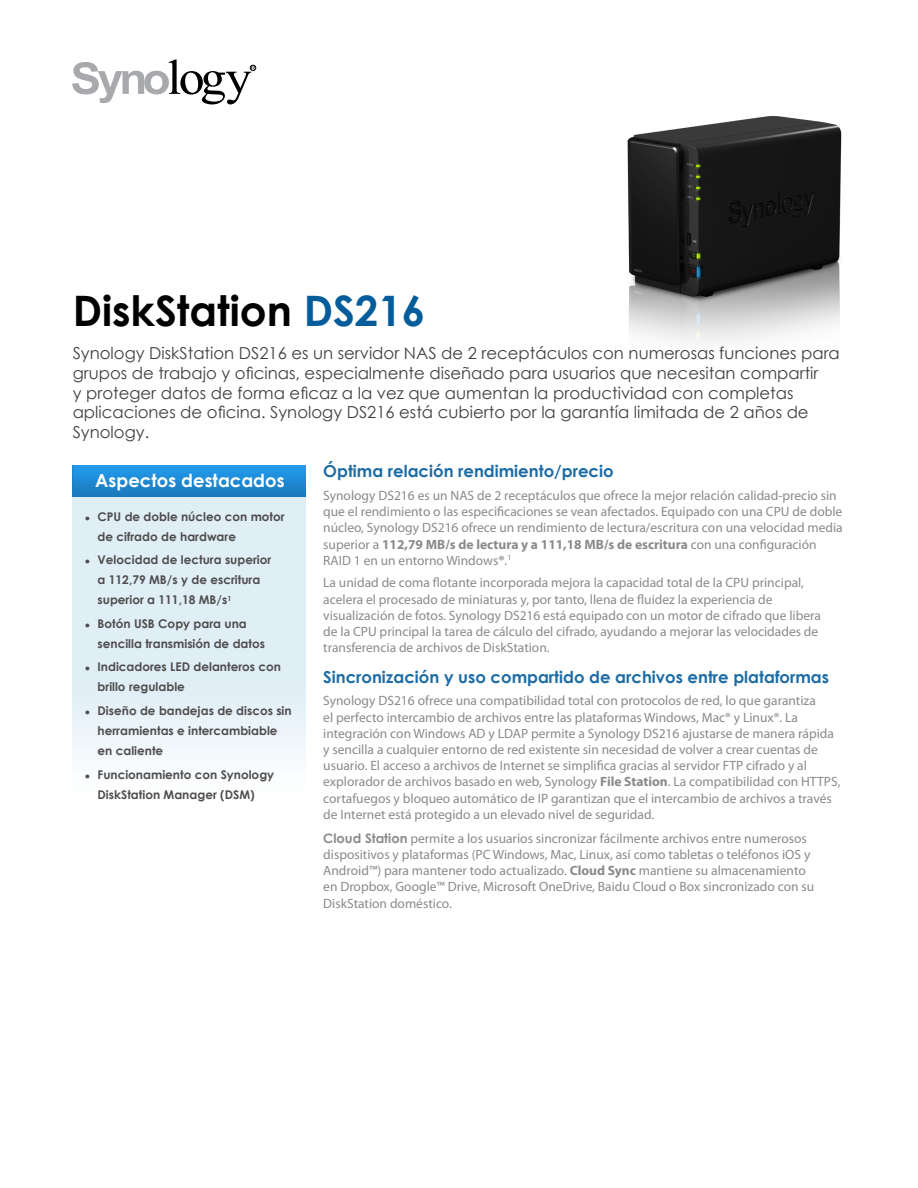
<style>
.page{position:relative;width:918px;height:1188px;background:#fff}
.page>*{position:absolute;margin:0;border:0;box-sizing:border-box;transform-origin:0 0}
.t1{font:700 42px "Century Gothic";color:#000}
.t2{font:700 18px "Century Gothic";color:#fff}
.t3{font:16.5px/19.8px "Century Gothic";color:#404042}
.t4{font:700 16.5px "Century Gothic";color:#1d6ca5}
.t5{font:13.5px/16.2px "Myriad Pro";color:#8a8a8d}
.t6{font:700 12px/20.2px "Century Gothic";color:#4f4d4e}
.s1{color:#045c9b}
.s2{font-family:"Arial";font-size:9px}
.s3{font-weight:700}
.s4{font-family:"Century Gothic";font-weight:700;font-size:13.05px}
</style>
<div class="page">
<img style="left:627px;top:116px;width:215px;height:226px">
<img style="left:72px;top:496px;width:234px;height:261px">
<svg style="left:72px;top:465px;width:234px;height:31px;background:#1e8ad4"></svg>
<svg style="left:72px;top:59px;width:184px;height:45px"></svg>
<h1 class="t1" style="left:73px;top:279px;width:354px">DiskStation <span class="s1">DS216</span></h1>
<p class="t3" style="left:73px;top:343px;width:769px">Synology DiskStation DS216 es un servidor NAS de 2 receptáculos con numerosas funciones para grupos de trabajo y oficinas, especialmente diseñado para usuarios que necesitan compartir<br>y proteger datos de forma eficaz a la vez que aumentan la productividad con completas aplicaciones de oficina. Synology DS216 está cubierto por la garantía limitada de 2 años de Synology.</p>
<h2 class="t2" style="left:95px;top:467px;width:191px">Aspectos destacados</h2>
<p class="t6" style="left:98px;top:505px;width:189px;text-indent:-13px"><span class="s2">●</span> CPU de doble núcleo con motor de cifrado de hardware</p>
<p class="t6" style="left:98px;top:549px;width:175px;text-indent:-13px"><span class="s2">●</span> Velocidad de lectura superior a 112,79 MB/s y de escritura superior a 111,18 MB/s<sup>1</sup></p>
<p class="t6" style="left:98px;top:613px;width:169px;text-indent:-13px"><span class="s2">●</span> Botón USB Copy para una sencilla transmisión de datos</p>
<p class="t6" style="left:98px;top:656px;width:185px;text-indent:-13px"><span class="s2">●</span> Indicadores LED delanteros con brillo regulable</p>
<p class="t6" style="left:98px;top:700px;width:196px;text-indent:-13px"><span class="s2">●</span> Diseño de bandejas de discos sin herramientas e intercambiable en caliente</p>
<p class="t6" style="left:85px;top:763px;width:191px;text-align:center"><span class="s2">●</span> Funcionamiento con Synology<br>DiskStation Manager (DSM)</p>
<p class="t4" style="left:323px;top:459px;width:292px">Óptima relación rendimiento/precio</p>
<p class="t5" style="left:323px;top:487px;width:521px">Synology DS216 es un NAS de 2 receptáculos que ofrece la mejor relación calidad-precio sin que el rendimiento o las especificaciones se vean afectados. Equipado con una CPU de doble núcleo, Synology DS216 ofrece un rendimiento de lectura/escritura con una velocidad media superior a <span class="s3">112,79 MB/s de lectura y a 111,18 MB/s de escritura</span> con una configuración RAID 1 en un entorno Windows<span class="s3">®</span>.<sup>1</sup></p>
<p class="t5" style="left:323px;top:574px;width:499px">La unidad de coma flotante incorporada mejora la capacidad total de la CPU principal, acelera el procesado de miniaturas y, por tanto, llena de fluidez la experiencia de visualización de fotos. Synology DS216 está equipado con un motor de cifrado que libera de la CPU principal la tarea de cálculo del cifrado, ayudando a mejorar las velocidades de transferencia de archivos de DiskStation.</p>
<p class="t4" style="left:323px;top:664px;width:507px">Sincronización y uso compartido de archivos entre plataformas</p>
<p class="t5" style="left:323px;top:693px;width:519px">Synology DS216 ofrece una compatibilidad total con protocolos de red, lo que garantiza<br>el perfecto intercambio de archivos entre las plataformas Windows, Mac® y Linux®. La integración con Windows AD y LDAP permite a Synology DS216 ajustarse de manera rápida y sencilla a cualquier entorno de red existente sin necesidad de volver a crear cuentas de usuario. El acceso a archivos de Internet se simplifica gracias al servidor FTP cifrado y al explorador de archivos basado en web, Synology <span class="s3">File Station</span>. La compatibilidad con HTTPS, cortafuegos y bloqueo automático de IP garantizan que el intercambio de archivos a través de Internet está protegido a un elevado nivel de seguridad.</p>
<p class="t5" style="left:323px;top:830px;width:493px"><span class="s4">Cloud Station</span> permite a los usuarios sincronizar fácilmente archivos entre numerosos dispositivos y plataformas (PC Windows, Mac, Linux, así como tabletas o teléfonos iOS y Android™) para mantener todo actualizado. <span class="s3">Cloud Sync</span> mantiene su almacenamiento en Dropbox, Google™ Drive, Microsoft OneDrive, Baidu Cloud o Box sincronizado con su DiskStation doméstico.</p>
</div>
